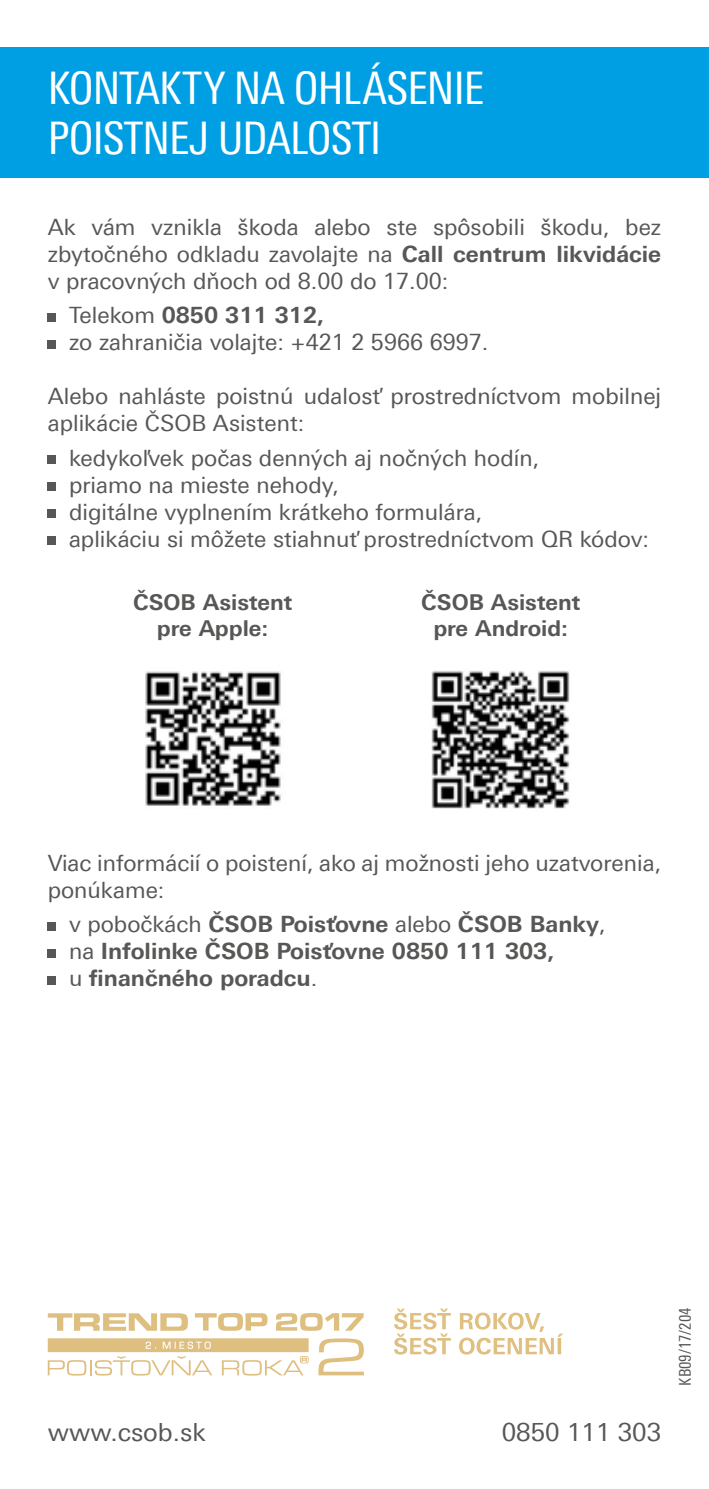
<style>
.page{position:relative;width:709px;height:1489px;background:#fff}
.page>*{position:absolute;margin:0;border:0;box-sizing:border-box;transform-origin:0 0}
.t1{font:45px/50px "Linotype Univers 420 Cn";letter-spacing:-.02em;color:#fff}
.t2{font:25px "Linotype Univers 430";color:#575756}
.t3{font:22.5px/27px "Linotype Univers 430";color:#575756}
.t4{font:700 22.5px/27px "Linotype Univers 630";color:#575756}
.t5{font:700 21.75px/26.2px "Linotype Univers 630";color:#575756;text-align:center}
.t6{font:16.25px "Linotype Univers 420 Cn";color:#575756}
.s1{font-family:"Linotype Univers 630";font-weight:700}
.s2{font-family:"Linotype Univers 430";font-weight:400}
</style>
<div class="page">
<div style="left:0;top:48px;width:709px;height:130px;background:#009fe3"></div>
<div style="left:48px;top:313px;width:8px;height:9px;background:#575756"></div>
<div style="left:48px;top:340px;width:8px;height:9px;background:#575756"></div>
<div style="left:48px;top:456px;width:8px;height:8px;background:#575756"></div>
<div style="left:48px;top:483px;width:8px;height:8px;background:#575756"></div>
<div style="left:48px;top:510px;width:8px;height:8px;background:#575756"></div>
<div style="left:48px;top:537px;width:8px;height:8px;background:#575756"></div>
<div style="left:48px;top:922px;width:8px;height:8px;background:#575756"></div>
<div style="left:48px;top:949px;width:8px;height:8px;background:#575756"></div>
<div style="left:48px;top:976px;width:8px;height:8px;background:#575756"></div>
<img style="left:145px;top:671px;width:136px;height:135px">
<img style="left:431px;top:671px;width:139px;height:138px">
<svg style="left:394px;top:1308px;width:57px;height:46px"></svg>
<svg style="left:459px;top:1312px;width:104px;height:42px"></svg>
<svg style="left:318px;top:1338px;width:46px;height:37px"></svg>
<svg style="left:48px;top:1338px;width:260px;height:37px"></svg>
<svg style="left:48px;top:1313px;width:140px;height:17px"></svg>
<svg style="left:195px;top:1313px;width:72px;height:17px"></svg>
<svg style="left:276px;top:1313px;width:87px;height:17px"></svg>
<h1 class="t1" style="left:48px;top:63px;width:438px">KONTAKTY NA OHLÁSENIE<br>POISTNEJ UDALOSTI</h1>
<p class="t3" style="left:48px;top:214px;width:615px;text-align:justify">Ak vám vznikla škoda alebo ste spôsobili škodu, bez zbytočného odkladu zavolajte na <span class="s1">Call centrum likvidácie </span>v pracovných dňoch od 8.00 do 17.00:</p>
<p class="t4" style="left:69px;top:302px;width:257px"><span class="s2">Telekom</span> 0850 311 312,</p>
<p class="t3" style="left:69px;top:329px;width:421px">zo zahraničia volajte: +421 2 5966 6997.</p>
<p class="t3" style="left:48px;top:383px;width:615px">Alebo nahláste poistnú udalosť prostredníctvom mobilnej aplikácie ČSOB Asistent:</p>
<p class="t3" style="left:69px;top:444px;width:581px">kedykoľvek počas denných aj nočných hodín,<br>priamo na mieste nehody,<br>digitálne vyplnením krátkeho formulára,<br>aplikáciu si môžete stiahnuť prostredníctvom QR kódov:</p>
<p class="t5" style="left:133px;top:589px;width:161px">ČSOB Asistent pre Apple:</p>
<p class="t5" style="left:421px;top:589px;width:161px">ČSOB Asistent pre Android:</p>
<p class="t3" style="left:48px;top:849px;width:615px">Viac informácií o poistení, ako aj možnosti jeho uzatvorenia, ponúkame:</p>
<p class="t4" style="left:69px;top:910px;width:538px"><span class="s2">v pobočkách</span> ČSOB Poisťovne <span class="s2">alebo</span> ČSOB Banky<span class="s2">, na</span> Infolinke ČSOB Poisťovne 0850 111 303,<br><span class="s2">u</span> finančného poradcu<span class="s2">.</span></p>
<p class="t2" style="left:48px;top:1417px;width:159px">www.csob.sk</p>
<p class="t2" style="left:502px;top:1417px;width:161px">0850 111 303</p>
<p class="t6" style="left:675px;top:1385px;width:79px;rotate:-90deg">KB09/17/204</p>
</div>
